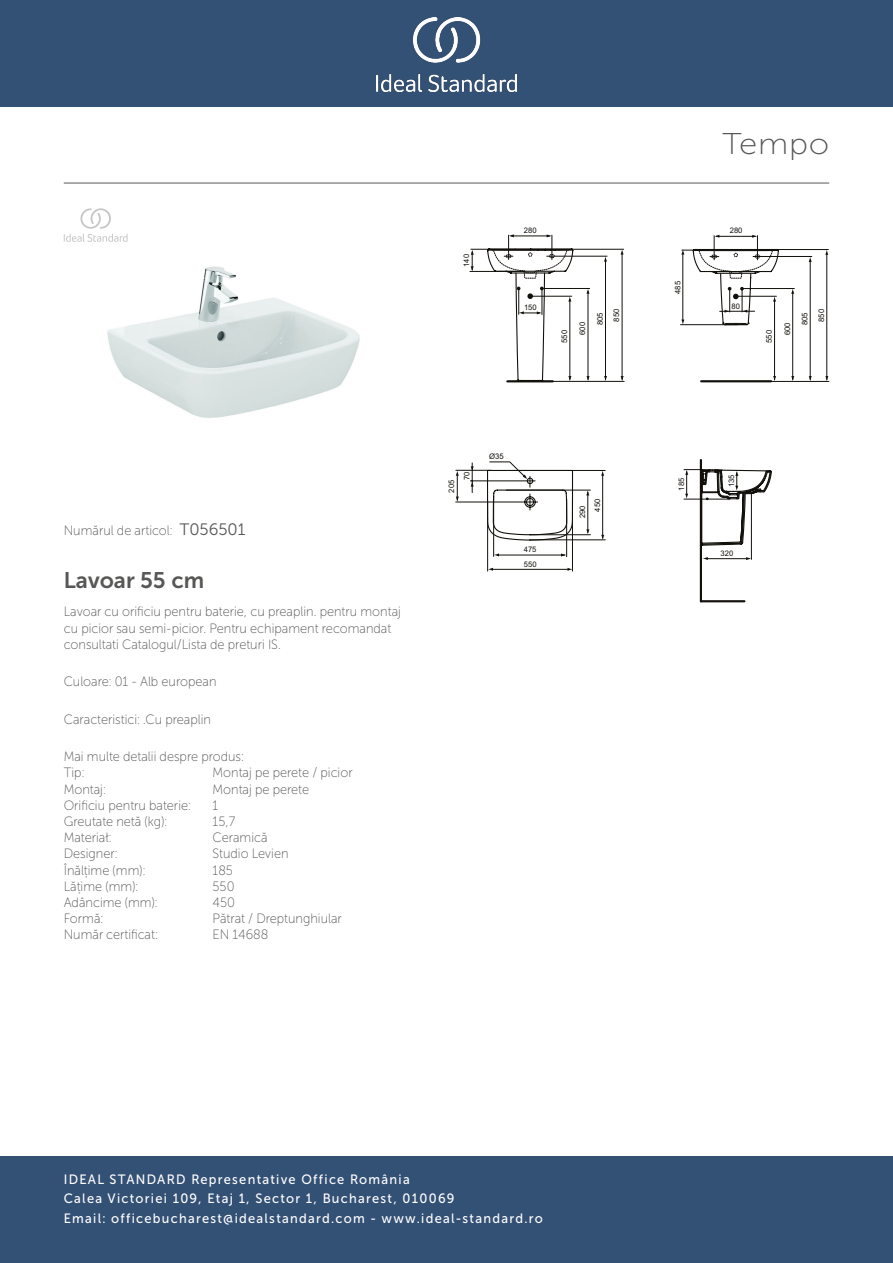
<style>
.page{position:relative;width:893px;height:1263px;background:#fff}
.page>*{position:absolute;margin:0;border:0;box-sizing:border-box;transform-origin:0 0}
._001_Produkttyp{font:30px "Museo Sans Cyrl 100";letter-spacing:.02em;color:#575756;scale:1.1 1}
.t1{font:22.5px "Museo Sans Cyrl 700";color:#575756}
.Marketing_Descriptio{font:13.5px/16.2px "Museo Sans Cyrl 100";color:#575756;scale:.95 1}
.t2{font:13.5px/19.5px "Museo Sans Cyrl 500";letter-spacing:.1em;color:#fff;scale:.95 1}
.Shape{font:13.5px "Museo Sans Cyrl 100";color:#575756;scale:.95 1}
.Features{font:13.5px "Museo Sans Cyrl 100";color:#575756;scale:.95 1}
.Type{font:13.5px "Museo Sans Cyrl 100";color:#575756;scale:.95 1}
.sku{font:13.5px "Museo Sans Cyrl 100";color:#575756;scale:.95 1}
.Tap_Holes{font:13.5px "Museo Sans Cyrl 100";color:#575756;scale:.95 1}
.Certificate_Number{font:13.5px "Museo Sans Cyrl 100";color:#575756;scale:.95 1}
.Colour{font:13.5px "Museo Sans Cyrl 100";color:#575756;scale:.95 1}
.Mounting{font:13.5px "Museo Sans Cyrl 100";color:#575756;scale:.95 1}
.Net_Weight__kg{font:13.5px "Museo Sans Cyrl 100";color:#575756;scale:.95 1}
.Designer{font:13.5px "Museo Sans Cyrl 100";color:#575756;scale:.95 1}
.Material{font:13.5px "Museo Sans Cyrl 100";color:#575756;scale:.95 1}
.Height__mm{font:13.5px "Museo Sans Cyrl 100";color:#575756;scale:.95 1}
.Depth__mm{font:13.5px "Museo Sans Cyrl 100";color:#575756;scale:.95 1}
.Width__mm{font:13.5px "Museo Sans Cyrl 100";color:#575756;scale:.95 1}
.t3{font:7.8px "Arial";color:#12100b}
.t4{font:7.65px/14.2px "Arial";color:#12100b}
.s1{font-family:"Museo Sans Cyrl 300";font-size:16.5px}
</style>
<div class="page">
<div style="left:0;top:1157px;width:893px;height:106px;background:#335075"></div>
<div style="left:0;top:0;width:893px;height:107px;background:#335075"></div>
<img style="left:376px;top:18px;width:141px;height:73px">
<hr style="left:64px;top:183px;width:765px;height:1px;background:#575756">
<hr style="left:700px;top:460px;width:2px;height:141px;background:#12100b">
<hr style="left:701px;top:600px;width:43px;height:2px;background:#12100b">
<hr style="left:826px;top:255px;width:1px;height:125px;background:#12100b">
<hr style="left:744px;top:249px;width:84px;height:1px;background:#12100b">
<hr style="left:726px;top:381px;width:103px;height:1px;background:#12100b">
<hr style="left:706px;top:558px;width:43px;height:1px;background:#12100b">
<hr style="left:751px;top:494px;width:1px;height:65px;background:#12100b">
<hr style="left:493px;top:496px;width:1px;height:60px;background:#12100b">
<hr style="left:566px;top:499px;width:1px;height:58px;background:#12100b">
<hr style="left:497px;top:555px;width:68px;height:1px;background:#12100b">
<svg style="left:561px;top:553px;width:6px;height:3px"></svg>
<svg style="left:494px;top:553px;width:5px;height:3px"></svg>
<hr style="left:491px;top:569px;width:78px;height:1px;background:#12100b">
<hr style="left:572px;top:501px;width:1px;height:70px;background:#12100b">
<hr style="left:487px;top:501px;width:1px;height:70px;background:#12100b">
<hr style="left:456px;top:502px;width:82px;height:1px;background:#12100b">
<svg style="left:456px;top:471px;width:3px;height:31px"></svg>
<hr style="left:470px;top:481px;width:65px;height:1px;background:#12100b">
<svg style="left:471px;top:463px;width:3px;height:29px"></svg>
<hr style="left:456px;top:470px;width:35px;height:1px;background:#12100b">
<svg style="left:486px;top:461px;width:286px;height:86px"></svg>
<hr style="left:470px;top:271px;width:55px;height:1px;background:#12100b">
<svg style="left:471px;top:234px;width:341px;height:148px"></svg>
<img style="left:107px;top:266px;width:253px;height:152px">
<svg style="left:64px;top:208px;width:64px;height:34px"></svg>
<p class="sku" style="left:64px;top:524px;width:193px">Numărul de articol: <span class="s1">T056501</span></p>
<p class="t1" style="left:64px;top:567px;width:142px">Lavoar 55 cm</p>
<p class="Marketing_Descriptio" style="left:64px;top:604px;width:356px">Lavoar cu orificiu pentru baterie, cu preaplin. pentru montaj cu picior sau semi-picior. Pentru echipament recomandat consultati Catalogul/Lista de preturi IS.</p>
<p class="Colour" style="left:64px;top:674px;width:162px">Culoare: 01 - Alb european</p>
<p class="Features" style="left:64px;top:712px;width:156px">Caracteristici: .Cu preaplin</p>
<p class="Marketing_Descriptio" style="left:64px;top:749px;width:191px">Mai multe detalii despre produs:</p>
<p class="Type" style="left:64px;top:766px;width:23px">Tip:</p>
<p class="Type" style="left:213px;top:766px;width:149px">Montaj pe perete / picior</p>
<p class="Mounting" style="left:64px;top:782px;width:46px">Montaj:</p>
<p class="Mounting" style="left:213px;top:782px;width:103px">Montaj pe perete</p>
<p class="Tap_Holes" style="left:64px;top:798px;width:135px">Orificiu pentru baterie:</p>
<p class="Tap_Holes" style="left:213px;top:798px;width:8px">1</p>
<p class="Net_Weight__kg" style="left:64px;top:814px;width:110px">Greutate netă (kg):</p>
<p class="Net_Weight__kg" style="left:213px;top:814px;width:25px">15,7</p>
<p class="Material" style="left:64px;top:830px;width:52px">Materiał:</p>
<p class="Material" style="left:213px;top:830px;width:59px">Ceramică</p>
<p class="Designer" style="left:64px;top:847px;width:58px">Designer:</p>
<p class="Designer" style="left:213px;top:847px;width:81px">Studio Levien</p>
<p class="Height__mm" style="left:64px;top:863px;width:87px">Înălțime (mm):</p>
<p class="Height__mm" style="left:213px;top:863px;width:23px">185</p>
<p class="Width__mm" style="left:64px;top:879px;width:80px">Lățime (mm):</p>
<p class="Width__mm" style="left:213px;top:879px;width:25px">550</p>
<p class="Depth__mm" style="left:64px;top:895px;width:100px">Adâncime (mm):</p>
<p class="Depth__mm" style="left:213px;top:895px;width:25px">450</p>
<p class="Shape" style="left:64px;top:911px;width:43px">Formă:</p>
<p class="Shape" style="left:213px;top:911px;width:138px">Pătrat / Dreptunghiular</p>
<p class="Certificate_Number" style="left:64px;top:928px;width:100px">Număr certificat:</p>
<p class="Certificate_Number" style="left:213px;top:928px;width:60px">EN 14688</p>
<p class="t4" style="left:460px;top:267px;width:14px;rotate:-90deg">140</p>
<p class="t4" style="left:524px;top:223px;width:14px">280</p>
<p class="t4" style="left:524px;top:300px;width:14px">150</p>
<p class="t3" style="left:559px;top:343px;width:14px;rotate:-90deg">550</p>
<p class="t3" style="left:577px;top:335px;width:14px;rotate:-90deg">600</p>
<p class="t3" style="left:595px;top:325px;width:14px;rotate:-90deg">805</p>
<p class="t3" style="left:611px;top:322px;width:14px;rotate:-90deg">850</p>
<p class="t4" style="left:444px;top:480px;width:10px;line-height:15.3px;text-indent:-13px;rotate:-90deg">205<br>70</p>
<p class="t3" style="left:489px;top:452px;width:16px">Ø35</p>
<p class="t4" style="left:524px;top:543px;width:14px">475<br>550</p>
<p class="t4" style="left:575px;top:518px;width:14px;rotate:-90deg">290</p>
<p class="t4" style="left:590px;top:512px;width:14px;rotate:-90deg">450</p>
<p class="_001_Produkttyp" style="left:722px;top:128px;width:99px">Tempo</p>
<p class="t4" style="left:671px;top:294px;width:14px;rotate:-90deg">485</p>
<p class="t4" style="left:730px;top:224px;width:14px">280</p>
<p class="t4" style="left:732px;top:299px;width:10px">80</p>
<p class="t3" style="left:764px;top:343px;width:14px;rotate:-90deg">550</p>
<p class="t3" style="left:782px;top:335px;width:14px;rotate:-90deg">600</p>
<p class="t3" style="left:800px;top:325px;width:14px;rotate:-90deg">805</p>
<p class="t3" style="left:816px;top:322px;width:14px;rotate:-90deg">850</p>
<p class="t4" style="left:674px;top:491px;width:14px;rotate:-90deg">185</p>
<p class="t4" style="left:724px;top:487px;width:14px;rotate:-90deg">135</p>
<p class="t4" style="left:721px;top:547px;width:14px">320</p>
<p class="t2" style="left:64px;top:1169px;width:506px">IDEAL STANDARD Representative Office România<br>Calea Victoriei 109, Etaj 1, Sector 1, Bucharest, 010069<br>Email: officebucharest@idealstandard.com - www.ideal-standard.ro</p>
</div>
